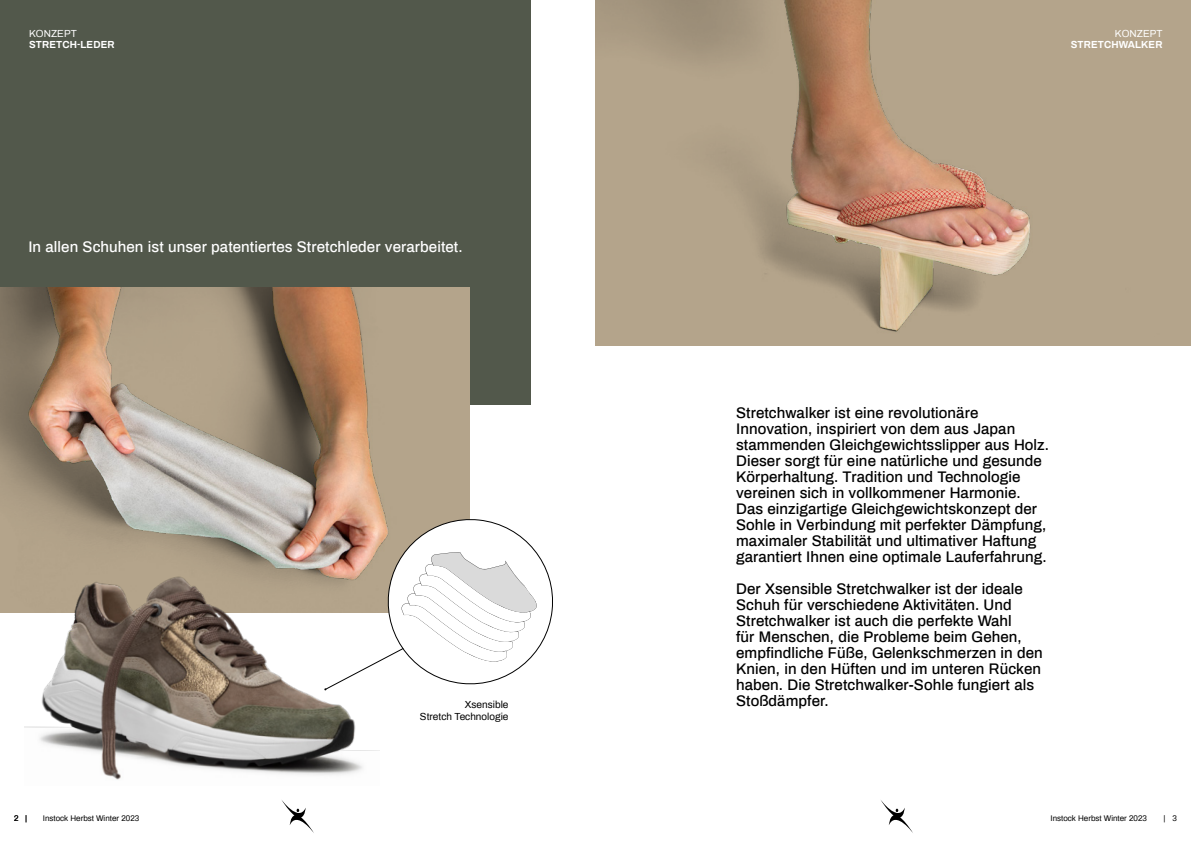
<style>
.page{position:relative;width:1191px;height:842px;background:#fff}
.page>*{position:absolute;margin:0;border:0;box-sizing:border-box;transform-origin:0 0}
.t1{font:500 15px/16px "Archivo";letter-spacing:.005em;color:#000}
.t2{font:500 15px "Archivo";letter-spacing:.005em;color:#fff}
.t3{font:10px/12px "Archivo";letter-spacing:.005em;color:#000;text-align:right}
.t4{font:700 10px "Archivo";letter-spacing:.01em;color:#fff}
.t5{font:10px "Archivo";letter-spacing:.01em;color:#fff}
.t6{font:8px "Archivo";color:#000}
</style>
<div class="page">
<svg style="left:881px;top:800px;width:32px;height:33px"></svg>
<svg style="left:281px;top:800px;width:33px;height:33px"></svg>
<img style="left:595px;top:0;width:596px;height:345px">
<div style="left:0;top:0;width:530px;height:405px;background:#52584b"></div>
<img style="left:0;top:287px;width:469px;height:325px">
<svg style="left:324px;top:515px;width:229px;height:170px"></svg>
<img style="left:24px;top:568px;width:356px;height:212px">
<p class="t5" style="left:29px;top:26px;width:49px">KONZEPT</p>
<p class="t4" style="left:29px;top:37px;width:87px">STRETCH-LEDER</p>
<p class="t2" style="left:28px;top:236px;width:436px">In allen Schuhen ist unser patentiertes Stretchleder verarbeitet.</p>
<p class="t3" style="left:420px;top:698px;width:90px">Xsensible<br>Stretch Technologie</p>
<p class="t5" style="left:1115px;top:26px;width:49px">KONZEPT</p>
<p class="t4" style="left:1070px;top:37px;width:93px">STRETCHWALKER</p>
<p class="t1" style="left:736px;top:404px;width:314px">Stretchwalker ist eine revolutionäre Innovation, inspiriert von dem aus Japan stammenden Gleichgewichtsslipper aus Holz.<br>Dieser sorgt für eine natürliche und gesunde Körperhaltung. Tradition und Technologie vereinen sich in vollkommener Harmonie.<br>Das einzigartige Gleichgewichtskonzept der Sohle in Verbindung mit perfekter Dämpfung, maximaler Stabilität und ultimativer Haftung garantiert Ihnen eine optimale Lauferfahrung.</p>
<p class="t1" style="left:736px;top:580px;width:308px">Der Xsensible Stretchwalker ist der ideale Schuh für verschiedene Aktivitäten. Und Stretchwalker ist auch die perfekte Wahl<br>für Menschen, die Probleme beim Gehen, empfindliche Füße, Gelenkschmerzen in den Knien, in den Hüften und im unteren Rücken haben. Die Stretchwalker-Sohle fungiert als Stoßdämpfer.</p>
<p class="t6" style="left:14px;top:812px;width:15px">2 |</p>
<p class="t6" style="left:43px;top:812px;width:98px">Instock Herbst Winter 2023</p>
<p class="t6" style="left:1050px;top:812px;width:98px">Instock Herbst Winter 2023</p>
<p class="t6" style="left:1163px;top:812px;width:15px">| 3</p>
</div>
